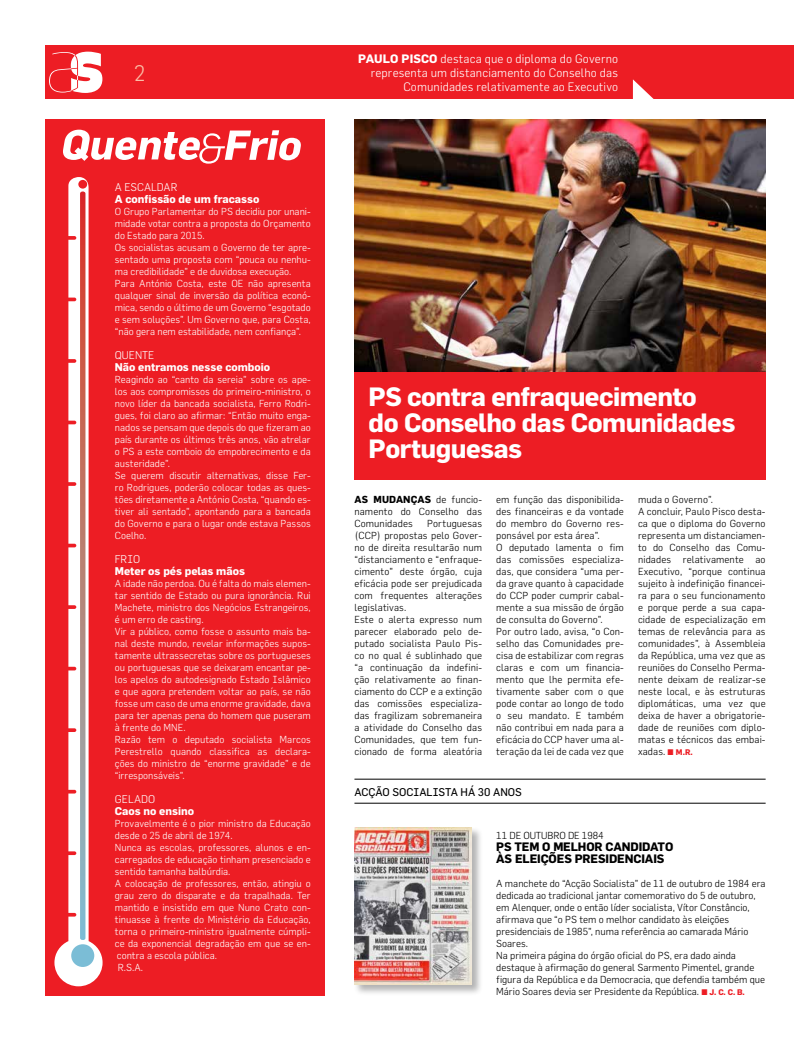
<style>
.page{position:relative;width:794px;height:1049px;background:#fff}
.page>*{position:absolute;margin:0;border:0;box-sizing:border-box;transform-origin:0 0}
.t1{font:700 26px/26px "Flama";letter-spacing:-.02em;color:#fff}
.t2{font:300 22px "Flama";color:#fbbea7}
.t3{font:300 12px/14px "Flama";letter-spacing:.01em;color:#fff;text-align:right}
.t4{font:700 12px/12px "Flama";letter-spacing:-.01em;color:#000}
.t5{font:700 11px "Flama";color:#fff}
.t6{font:300 11px "Flama";color:#fff}
.t7{font:11px "Flama";color:#000}
.t8{font:300 10px/12px "Flama";letter-spacing:.01em;color:#000}
.t9{font:300 10px/12px "Flama";color:#fff}
.s1{font-weight:700}
.s2{font-weight:700;font-size:8px;color:#ed1d24}
</style>
<div class="page">
<div style="left:45px;top:45px;width:749px;height:54px;background:#ed1d24"></div>
<svg style="left:49px;top:52px;width:53px;height:41px"></svg>
<svg style="left:633px;top:79px;width:21px;height:20px"></svg>
<div style="left:354px;top:827px;width:130px;height:169px;background:#000;opacity:.3"></div>
<img style="left:354px;top:827px;width:118px;height:157px">
<hr style="left:354px;top:779px;width:411px;height:1px;background:#000">
<hr style="left:354px;top:803px;width:411px;height:1px;background:#000">
<div style="left:45px;top:119px;width:280px;height:876px;background:#ed1d24"></div>
<svg style="left:54px;top:177px;width:49px;height:809px"></svg>
<div style="left:78px;top:180px;width:9px;height:9px;background:#ed1d24;border-radius:50%"></div>
<div style="left:71px;top:944px;width:23px;height:23px;background:#7bbdd6;border-radius:50%"></div>
<svg style="left:80px;top:191px;width:5px;height:750px;background:#b47e78"></svg>
<svg style="left:63px;top:130px;width:238px;height:34px"></svg>
<div style="left:354px;top:371px;width:411px;height:108px;background:#ed1d24"></div>
<img style="left:354px;top:119px;width:411px;height:252px">
<h2 class="t2" style="left:134px;top:60px;width:13px">2</h2>
<p class="t6" style="left:115px;top:181px;width:62px">A Escaldar</p>
<p class="t5" style="left:115px;top:192px;width:146px">A confissão de um fracasso</p>
<p class="t9" style="left:115px;top:205px;width:197px">O Grupo Parlamentar do PS decidiu por unani&shy;midade votar contra a proposta do Orçamento do Estado para 2015.<br>Os socialistas acusam o Governo de ter apre&shy;sentado uma proposta com “pouca ou nenhu&shy;ma credibilidade” e de duvidosa execução.<br>Para António Costa, este OE não apresenta qualquer sinal de inversão da política econó&shy;mica, sendo o último de um Governo “esgotado e sem soluções”. Um Governo que, para Costa, “não gera nem estabilidade, nem confiança”.</p>
<p class="t6" style="left:115px;top:349px;width:34px">Que nte</p>
<p class="t5" style="left:115px;top:360px;width:157px">Não entramos nesse comboio</p>
<p class="t9" style="left:115px;top:373px;width:197px">Reagindo ao “canto da sereia” sobre os ape&shy;los aos compromissos do primeiro-ministro, o novo líder da bancada socialista, Ferro Rodri&shy;gues, foi claro ao afirmar: “Então muito enga&shy;nados se pensam que depois do que fizeram ao país durante os últimos três anos, vão atrelar o PS a este comboio do empobrecimento e da austeridade”.<br>Se querem discutir alternativas, disse Fer&shy;ro Rodrigues, poderão colocar todas as ques&shy;tões diretamente a António Costa, “quando es&shy;tiver ali sentado”, apontando para a bancada do Governo e para o lugar onde estava Passos Coelho.</p>
<p class="t6" style="left:115px;top:553px;width:13px">Frio</p>
<p class="t5" style="left:115px;top:564px;width:132px">Meter os pés pelas mãos</p>
<p class="t9" style="left:115px;top:577px;width:197px">A idade não perdoa. Ou é falta do mais elemen&shy;tar sentido de Estado ou pura ignorância. Rui Machete, ministro dos Negócios Estrangeiros, é um erro de casting.<br>Vir a público, como fosse o assunto mais ba&shy;nal deste mundo, revelar informações supos&shy;tamente ultrassecretas sobre os portugueses ou portuguesas que se deixaram encantar pe&shy;los apelos do autodesignado Estado Islâmico e que agora pretendem voltar ao país, se não fosse um caso de uma enorme gravidade, dava para ter apenas pena do homem que puseram à frente do MN E.<br>Razão tem o deputado socialista Marcos Perestrello quando classifica as declara&shy;ções do ministro de “enorme gravidade” e de “irresponsáveis”.</p>
<p class="t6" style="left:115px;top:793px;width:34px">Gelado</p>
<p class="t5" style="left:115px;top:804px;width:81px">Caos no ensino</p>
<p class="t9" style="left:115px;top:817px;width:197px">Provavelmente é o pior ministro da Educação</p>
<p class="t9" style="left:115px;top:829px;width:119px">desde o 25 de abril de 1974.</p>
<p class="t9" style="left:115px;top:841px;width:197px">N unca as escolas, professores, alunos e en-</p>
<p class="t9" style="left:115px;top:853px;width:197px">carregados de educação tinham presenciado e</p>
<p class="t9" style="left:115px;top:865px;width:117px">sentido tamanha balbúrdia.</p>
<p class="t9" style="left:115px;top:877px;width:197px">A colocação de professores, então, atingiu o</p>
<p class="t9" style="left:115px;top:889px;width:197px">grau zero do disparate e da trapalhada. Ter</p>
<p class="t9" style="left:115px;top:901px;width:197px">mantido e insistido em que N uno Crato con-</p>
<p class="t9" style="left:115px;top:913px;width:197px">tinuasse à frente do M inistério da Educação,</p>
<p class="t9" style="left:115px;top:925px;width:197px">torna o primeiro-ministro igualmente cúmpli-</p>
<p class="t9" style="left:115px;top:937px;width:197px">ce da exponencial degradação em que se en-</p>
<p class="t9" style="left:117px;top:949px;width:102px">contra a escola pública.</p>
<p class="t9" style="left:118px;top:961px;width:27px">R.S.A.</p>
<p class="t3" style="left:358px;top:52px;width:261px"><span class="s1">Paulo Pisco</span> destaca que o diploma do Governo representa um distanciamento do Conselho das<br>Comunidades relativamente ao Executivo</p>
<h1 class="t1" style="left:369px;top:383px;width:368px">PS contra enfraquecimento<br>do Conselho das Comunidades<br>Portuguesas</h1>
<p class="t8" style="left:354px;top:493px;width:129px;text-align:justify"><span class="s1">As mudanças</span> de funcio&shy;namento do Conselho das Comunidades</p>
<p class="t8" style="left:354px;top:517px;width:129px;text-indent:73px">Portuguesas (CCP) propostas pelo Gover&shy;no de direita resultarão num “distanciamento e “enfraque&shy;cimento” deste órgão, cuja eficácia pode ser prejudicada com frequentes alterações legislativas.<br>Este o alerta expresso num parecer elaborado pelo de&shy;putado socialista Paulo Pis&shy;co no qual é sublinhado que “a continuação da indefini&shy;ção relativamente ao finan&shy;ciamento do CCP e a extinção das comissões especializa&shy;das fragilizam sobremaneira a atividade do Conselho das<br>Comunidades, que tem fun&shy;cionado de forma aleatória</p>
<p class="t8" style="left:496px;top:493px;width:129px">em função das disponibilida&shy;des financeiras e da vontade do membro do Governo res&shy;ponsável por esta área”.<br>O deputado lamenta o fim das comissões especializa&shy;das, que considera “uma per&shy;da grave quanto à capacidade do CCP poder cumprir cabal&shy;mente a sua missão de órgão de consulta do Governo”.<br>Por outro lado, avisa, “o Con&shy;selho das Comunidades pre&shy;cisa de estabilizar com regras claras e com um financia&shy;mento que lhe permita efe&shy;tivamente saber com o que pode contar ao longo de todo o seu mandato. E também não contribui em nada para a eficácia do CCP haver uma al&shy;teração da lei de cada vez que</p>
<p class="t8" style="left:638px;top:493px;width:129px">muda o Governo”.<br>A concluir, Paulo Pisco desta&shy;ca que o diploma do Governo representa um distanciamen&shy;to do Conselho das Comu&shy;nidades relativamente ao<br>Executivo, “porque continua sujeito à indefinição financei&shy;ra para o seu funcionamento e porque perde a sua capa&shy;cidade de especialização em temas de relevância para as comunidades”, à Assembleia da República, uma vez que as reuniões do Conselho Perma&shy;nente deixam de realizar-se neste local, e às estruturas diplomáticas, uma vez que deixa de haver a obrigatorie&shy;dade de reuniões com diplo&shy;matas e técnicos das embai&shy;xadas. <span class="s2">^ M.R.</span></p>
<p class="t7" style="left:354px;top:785px;width:169px">ACÇÃO SOCIALISTA HÁ 30 ANOS</p>
<p class="t8" style="left:496px;top:829px;width:35px">11 de outubro</p>
<p class="t8" style="left:568px;top:829px;width:37px">de 1984</p>
<p class="t4" style="left:496px;top:840px;width:179px">PS tem o melhor candidato às eleições presidenciais</p>
<p class="t8" style="left:496px;top:877px;width:271px">A manchete do “Acção Socialista” de 11 de outubro de 1984 era dedicada ao tradicional jantar comemorativo do 5 de outubro, em Alenquer, onde o então líder socialista, Vítor Constâncio, afirmava que “o PS tem o melhor candidato às eleições presidenciais de 1985”, numa referência ao camarada Mário Soares.<br>Na primeira página do órgão oficial do PS, era dado ainda destaque à afirmação do general Sarmento Pimentel, grande figura da República e da Democracia, que defendia também que Mário Soares devia ser Presidente da República. <span class="s2">^ J. C. C. B.</span></p>
</div>
